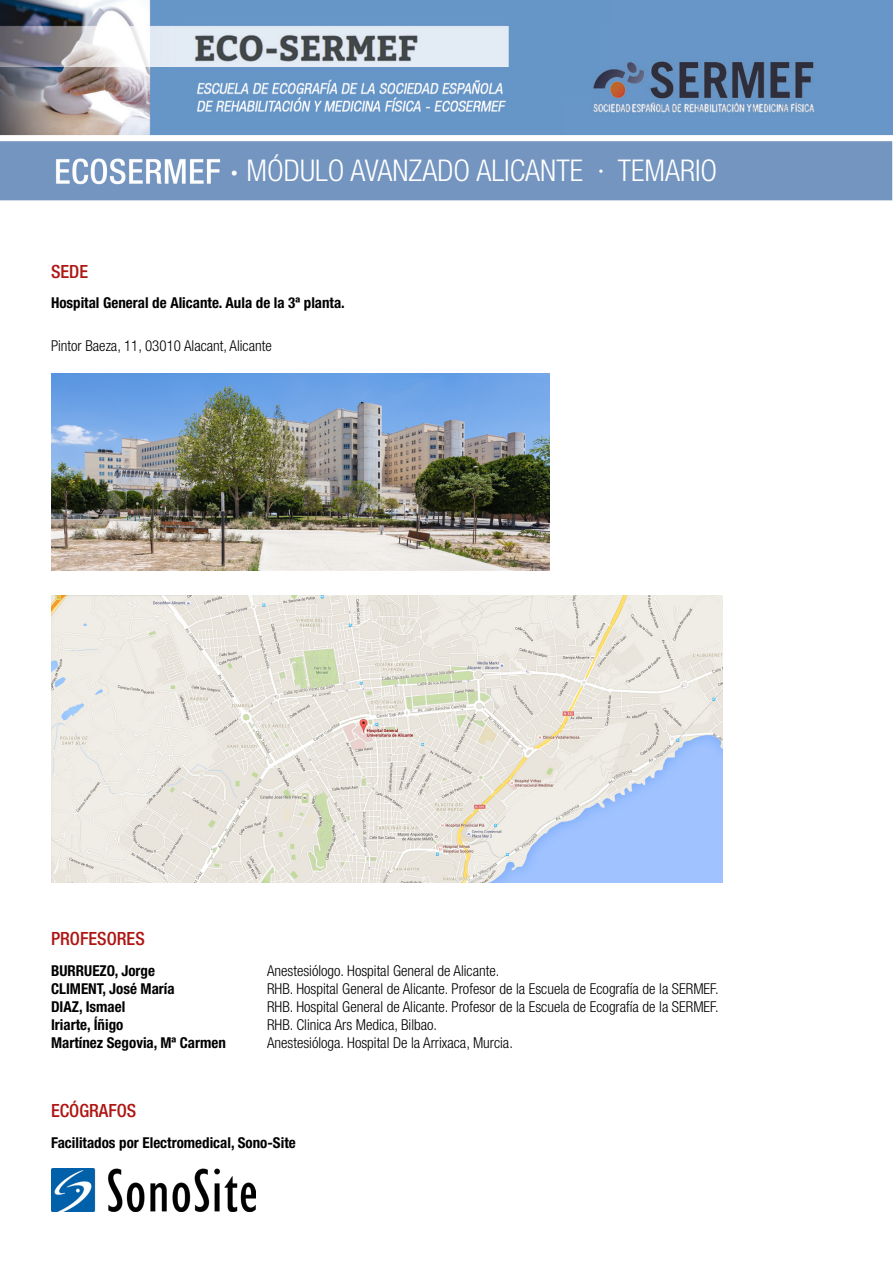
<style>
.page{position:relative;width:893px;height:1263px;background:#fff}
.page>*{position:absolute;margin:0;border:0;box-sizing:border-box;transform-origin:0 0}
.t1{font:300 condensed 30px "Helvetica Neue LT Std";color:#fff}
.t2{font:500 condensed 18.15px "Helvetica Neue LT Std";color:#ad1613}
.t3{font:300 condensed 15px "Helvetica Neue LT Std";color:#000}
.t4{font:700 condensed 15px "Helvetica Neue LT Std";color:#000}
</style>
<div class="page">
<img style="left:0;top:0;width:893px;height:201px">
<div style="left:247px;top:151px;width:369px;height:43px;background:#7495c0"></div>
<img style="left:51px;top:374px;width:498px;height:196px">
<img style="left:51px;top:1168px;width:205px;height:44px">
<img style="left:51px;top:595px;width:672px;height:288px">
<p class="t2" style="left:51px;top:260px;width:39px">SEDE</p>
<h1 class="t1" style="left:247px;top:153px;width:472px">MÓDULO AVANZADO ALICANTE · TEMARIO</h1>
<p class="t4" style="left:51px;top:294px;width:295px">Hospital General de Alicante. Aula de la 3ª planta.</p>
<p class="t3" style="left:51px;top:337px;width:222px">Pintor Baeza, 11, 03010 Alacant, Alicante</p>
<p class="t2" style="left:51px;top:928px;width:95px">PROFESORES</p>
<p class="t4" style="left:51px;top:962px;width:105px">BURRUEZO, Jorge</p>
<p class="t3" style="left:267px;top:962px;width:234px">Anestesiólogo. Hospital General de Alicante.</p>
<p class="t4" style="left:51px;top:980px;width:125px">CLIMENT, José María</p>
<p class="t3" style="left:267px;top:980px;width:453px">RHB. Hospital General de Alicante. Profesor de la Escuela de Ecografía de la SERMEF.</p>
<p class="t4" style="left:51px;top:998px;width:76px">DIAZ, Ismael</p>
<p class="t3" style="left:267px;top:998px;width:453px">RHB. Hospital General de Alicante. Profesor de la Escuela de Ecografía de la SERMEF.</p>
<p class="t4" style="left:51px;top:1016px;width:74px">Iriarte, Íñigo</p>
<p class="t3" style="left:267px;top:1016px;width:172px">RHB. Clinica Ars Medica, Bilbao.</p>
<p class="t4" style="left:51px;top:1034px;width:176px">Martínez Segovia, Mª Carmen</p>
<p class="t3" style="left:267px;top:1034px;width:247px">Anestesióloga. Hospital De la Arrixaca, Murcia.</p>
<p class="t2" style="left:51px;top:1099px;width:87px">ECÓGRAFOS</p>
<p class="t4" style="left:51px;top:1134px;width:246px">Facilitados por Electromedical, Sono-Site</p>
</div>
